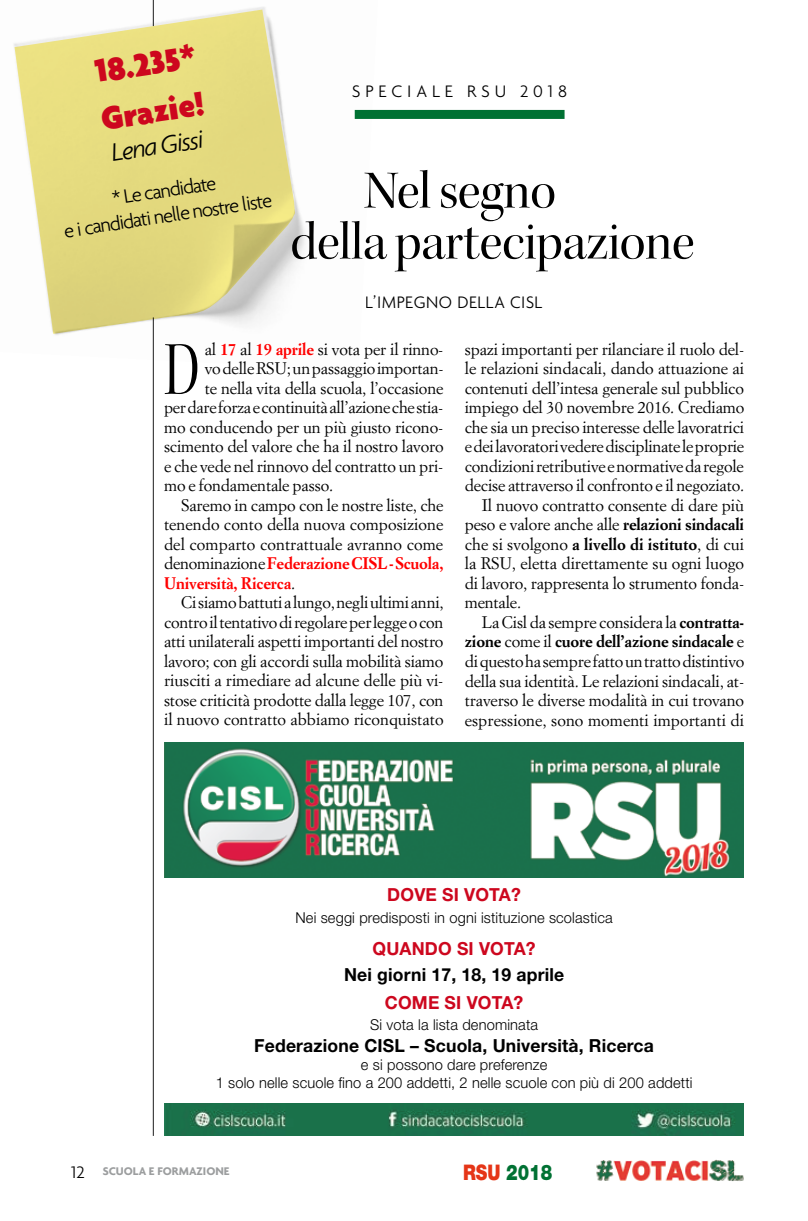
<style>
.page{position:relative;width:808px;height:1221px;background:#fff}
.page>*{position:absolute;margin:0;border:0;box-sizing:border-box;transform-origin:0 0}
.t1{font:77.1px "Kepler Std Disp";color:#000;scale:.7 1}
.t2{font:54px/51px "Kepler Std Disp";letter-spacing:-.01em;color:#000}
.t3{font:900 34.5px/47.8px "Agenda";color:#cd071e}
.t4{font:italic 300 27px "Agenda";color:#000}
.t5{font:900 21.45px "Helvetica Neue";color:#007133;scale:.8 1}
.t6{font:300 21px/25.2px "Agenda";color:#000;text-align:center}
.t7{font:700 18px "Helvetica Neue";letter-spacing:.01em;color:#000}
.t8{font:700 18px "Helvetica Neue";letter-spacing:.01em;color:#cd071e}
.t9{font:300 18px "Agenda";letter-spacing:.04em;color:#000}
.t10{font:300 18px "Agenda";letter-spacing:.27em;color:#000}
.t11{font:16.5px "Simoncini Garamond";letter-spacing:-.01em;color:#000}
.t12{font:700 16.5px "Simoncini Garamond";letter-spacing:-.01em;color:#f00}
.t13{font:700 16.5px "Simoncini Garamond";letter-spacing:-.01em;color:#000}
.t14{font:300 15px/18px "Helvetica Neue";letter-spacing:.01em;color:#000;text-align:center}
.t15{font:700 12px "Agenda";color:#9c9e9f}
.s1{font-weight:700;color:#f00}
.s2{font-weight:400;color:#000}
.s3{font-weight:700}
.s4{font-weight:400}
.s5{font-weight:300;font-size:18px;color:#000}
.s6{color:#e53517}
</style>
<div class="page">
<img style="left:14px;top:0;width:364px;height:370px">
<svg style="left:15px;top:10px;width:280px;height:324px;fill:#e6dc80"></svg>
<div style="left:355px;top:110px;width:209px;height:9px;background:#007133"></div>
<svg style="left:153px;top:0;width:1px;height:26px"></svg>
<img style="left:596px;top:1159px;width:148px;height:22px">
<img style="left:165px;top:742px;width:578px;height:135px">
<img style="left:165px;top:1103px;width:578px;height:32px">
<hr style="left:153px;top:317px;width:1px;height:818px;background:#000">
<h3 class="t3" style="left:91px;top:47px;width:105px;rotate:-8deg">18.235*<br>Grazie!</h3>
<h3 class="t4" style="left:109px;top:136px;width:95px;rotate:-8deg">Lena Gissi</h3>
<p class="t6" style="left:58px;top:194px;width:211px;rotate:-9deg">* Le candidate<br>e i candidati nelle nostre liste</p>
<p class="t10" style="left:352px;top:81px;width:216px">SPECIALE RSU 2018</p>
<h2 class="t2" style="left:290px;top:166px;width:406px;text-indent:73px">Nel segno<br>della partecipazione</h2>
<p class="t9" style="left:366px;top:292px;width:178px">L’IMPEGNO DELLA CISL</p>
<h1 class="t1" style="left:164px;top:326px;width:52px">D</h1>
<p class="t11" style="left:205px;top:339px;width:240px">al <span class="s1">17</span> al <span class="s1">19 aprile</span> si vota per il rinno-</p>
<p class="t11" style="left:205px;top:358px;width:240px">vo delle RSU; un passaggio importan-</p>
<p class="t11" style="left:205px;top:378px;width:240px">te nella vita della scuola, l’occasione</p>
<p class="t11" style="left:164px;top:397px;width:281px">per dare forza e continuità all’azione che stia-</p>
<p class="t11" style="left:164px;top:417px;width:281px">mo conducendo per un più giusto ricono-</p>
<p class="t11" style="left:164px;top:436px;width:281px">scimento del valore che ha il nostro lavoro</p>
<p class="t11" style="left:164px;top:456px;width:281px">e che vede nel rinnovo del contratto un pri-</p>
<p class="t11" style="left:164px;top:475px;width:171px">mo e fondamentale passo.</p>
<p class="t11" style="left:181px;top:495px;width:264px">Saremo in campo con le nostre liste, che</p>
<p class="t11" style="left:164px;top:514px;width:281px">tenendo conto della nuova composizione</p>
<p class="t11" style="left:164px;top:534px;width:281px">del comparto contrattuale avranno come</p>
<p class="t12" style="left:164px;top:553px;width:281px"><span class="s2">denominazione</span> Federazione CISL - Scuola,</p>
<p class="t12" style="left:164px;top:572px;width:133px">Università, Ricerca<span class="s2">.</span></p>
<p class="t11" style="left:181px;top:592px;width:264px">Ci siamo battuti a lungo, negli ultimi anni,</p>
<p class="t11" style="left:164px;top:612px;width:281px">contro il tentativo di regolare per legge o con</p>
<p class="t11" style="left:164px;top:631px;width:281px">atti unilaterali aspetti importanti del nostro</p>
<p class="t11" style="left:164px;top:651px;width:281px">lavoro; con gli accordi sulla mobilità siamo</p>
<p class="t11" style="left:164px;top:670px;width:281px">riusciti a rimediare ad alcune delle più vi-</p>
<p class="t11" style="left:164px;top:690px;width:281px">stose criticità prodotte dalla legge 107, con</p>
<p class="t11" style="left:164px;top:709px;width:281px">il nuovo contratto abbiamo riconquistato</p>
<p class="t11" style="left:465px;top:339px;width:281px">spazi importanti per rilanciare il ruolo del-</p>
<p class="t11" style="left:465px;top:358px;width:281px">le relazioni sindacali, dando attuazione ai</p>
<p class="t11" style="left:465px;top:378px;width:281px">contenuti dell’intesa generale sul pubblico</p>
<p class="t11" style="left:465px;top:397px;width:281px">impiego del 30 novembre 2016. Crediamo</p>
<p class="t11" style="left:465px;top:417px;width:281px">che sia un preciso interesse delle lavoratrici</p>
<p class="t11" style="left:465px;top:436px;width:281px">e dei lavoratori vedere disciplinate le proprie</p>
<p class="t11" style="left:465px;top:456px;width:281px">condizioni retributive e normative da regole</p>
<p class="t11" style="left:465px;top:475px;width:281px">decise attraverso il confronto e il negoziato.</p>
<p class="t11" style="left:482px;top:495px;width:264px">Il nuovo contratto consente di dare più</p>
<p class="t11" style="left:465px;top:514px;width:281px">peso e valore anche alle <span class="s3">relazioni sindacali</span></p>
<p class="t11" style="left:465px;top:534px;width:281px">che si svolgono <span class="s3">a livello di istituto</span>, di cui</p>
<p class="t11" style="left:465px;top:553px;width:281px">la RSU, eletta direttamente su ogni luogo</p>
<p class="t11" style="left:465px;top:573px;width:281px">di lavoro, rappresenta lo strumento fonda-</p>
<p class="t11" style="left:465px;top:592px;width:58px">mentale.</p>
<p class="t11" style="left:482px;top:612px;width:264px">La Cisl da sempre considera la <span class="s3">contratta-</span></p>
<p class="t13" style="left:465px;top:631px;width:281px">zione <span class="s4">come il</span> cuore dell’azione sindacale <span class="s4">e</span></p>
<p class="t11" style="left:465px;top:651px;width:281px">di questo ha sempre fatto un tratto distintivo</p>
<p class="t11" style="left:465px;top:670px;width:281px">della sua identità. Le relazioni sindacali, at-</p>
<p class="t11" style="left:465px;top:690px;width:281px">traverso le diverse modalità in cui trovano</p>
<p class="t11" style="left:465px;top:709px;width:281px">espressione, sono momenti importanti di</p>
<p class="t8" style="left:387px;top:883px;width:135px">DOVE SI VOTA?</p>
<p class="t14" style="left:295px;top:908px;width:319px">Nei seggi predisposti in ogni istituzione scolastica</p>
<p class="t8" style="left:372px;top:937px;width:165px">QUANDO SI VOTA?</p>
<p class="t7" style="left:344px;top:963px;width:222px">Nei giorni 17, 18, 19 aprile</p>
<p class="t8" style="left:385px;top:990px;width:140px">COME SI VOTA?</p>
<p class="t14" style="left:370px;top:1015px;width:169px">Si vota la lista denominata</p>
<p class="t7" style="left:254px;top:1034px;width:401px">Federazione CISL – Scuola, Università, Ricerca</p>
<p class="t14" style="left:216px;top:1055px;width:478px">e si possono dare preferenze<br>1 solo nelle scuole fino a 200 addetti, 2 nelle scuole con più di 200 addetti</p>
<p class="t15" style="left:71px;top:1163px;width:160px"><span class="s5">12</span> SCUOLA E FORMAZIONE</p>
<h3 class="t5" style="left:463px;top:1159px;width:113px"><span class="s6">RSU</span> 2018</h3>
</div>
